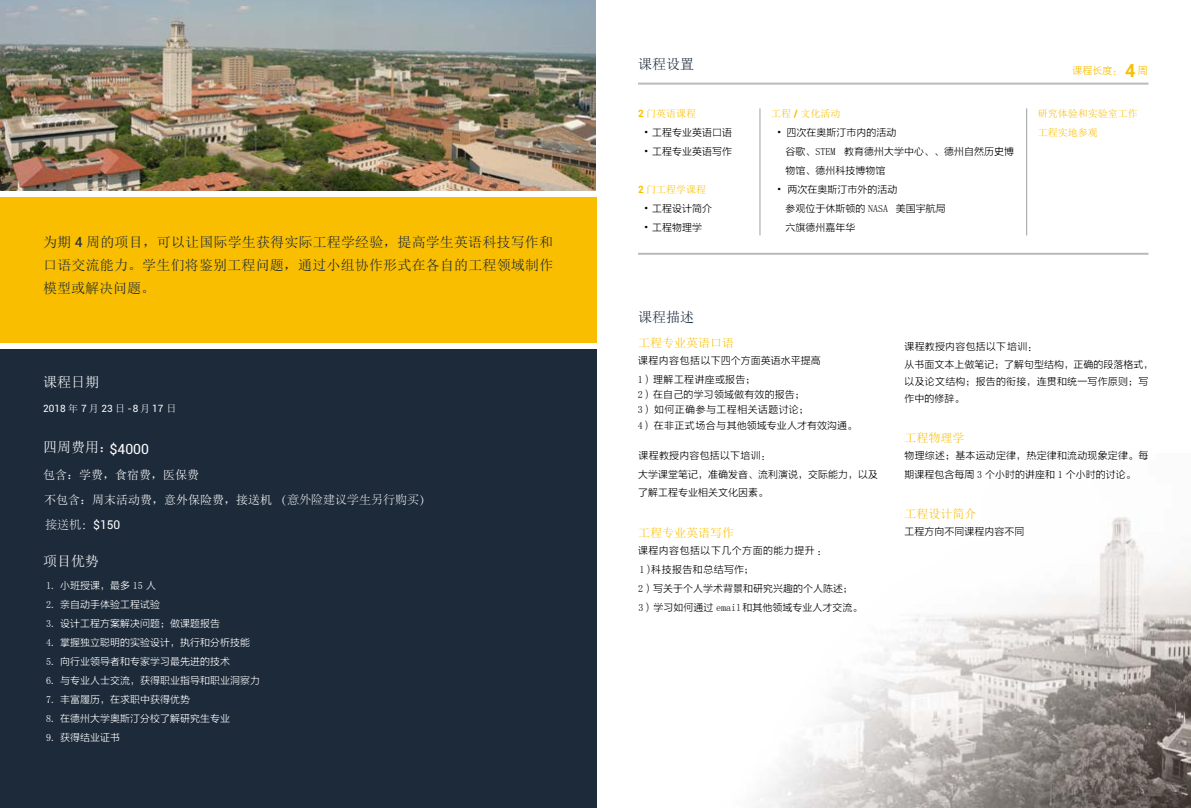
<style>
.page{position:relative;width:1191px;height:808px;background:#fff}
.page>*{position:absolute;margin:0;border:0;box-sizing:border-box;transform-origin:0 0}
.t1{font:14px/23px "FZLTH GB1 4";letter-spacing:.015em;color:#1c2a3a;text-align:justify}
.t2{font:14px "FZYDZHJW GB1 0";color:#fff}
.t3{font:14px "FZYDZHJW GB1 0";color:#1c2a3a}
.t4{font:14px "Roboto";color:#fff}
.t5{font:12px/25px "FZLTH GB1 4";color:#fff}
.t6{font:12px "FZYDZHJW GB1 0";color:#fabe00}
.t7{font:300 12px "Adobe Song Std";color:#fff}
.t8{font:10px/19px "FZLTXHK";color:#000}
.t9{font:10px "FZLTXHK";color:#fff}
.t10{font:10px/19px "FZYDZHJW GB1 0";color:#fabe00}
.t11{font:10px/17px "FZLTXHK";letter-spacing:.02em;color:#000}
.t12{font:10px "Roboto";color:#fff}
.t13{font:10px "FZLTXHK";color:#fabe00}
.s1{font-family:"Roboto"}
.s2{font-family:"FZLTH GB1 4"}
.s3{font-family:"Adobe Song Std";font-weight:300}
.s4{font-family:"Roboto";font-weight:400}
.s5{font-family:"Roboto";font-weight:300}
.s6{font-family:"Roboto";font-weight:700}
.s7{font-family:"Roboto";font-weight:700;font-size:18px}
</style>
<div class="page">
<img style="left:596px;top:454px;width:595px;height:354px">
<img style="left:0;top:0;width:595px;height:191px">
<div style="left:0;top:350px;width:596px;height:458px;background:#1c2a3a"></div>
<div style="left:0;top:197px;width:596px;height:145px;background:#fabe00"></div>
<hr style="left:638px;top:83px;width:510px;height:2px;background:#b9baba">
<hr style="left:638px;top:253px;width:510px;height:2px;background:#b9baba">
<hr style="left:760px;top:108px;width:1px;height:127px;background:#9fa0a0">
<hr style="left:1026px;top:108px;width:1px;height:127px;background:#9fa0a0">
<h1 class="t1" style="left:43px;top:231px;width:512px">为期 <span class="s1">4</span> 周的项目，可以让国际学生获得实际工程学经验，提高学生英语科技写作和口语交流能力。学生们将鉴别工程问题，通过小组协作形式在各自的工程领域制作模型或解决问题。</h1>
<h1 class="t2" style="left:43px;top:375px;width:57px">课程日期</h1>
<p class="t12" style="left:43px;top:401px;width:135px">2018 <span class="s2">年 月</span> 23 <span class="s2">日</span> - <span class="s2">月</span> 17 <span class="s2">日</span></p>
<p class="t12" style="left:81px;top:401px;width:7px">7</p>
<p class="t12" style="left:133px;top:401px;width:7px">8</p>
<h1 class="t2" style="left:43px;top:440px;width:71px">四周费用：</h1>
<h1 class="t4" style="left:109px;top:439px;width:41px">$4000</h1>
<p class="t5" style="left:43px;top:462px;width:390px">包含：学费，食宿费，医保费<br>不包含：周末活动费，意外保险费，接送机<span class="s3">（意外险建议学生另行购买）</span></p>
<p class="t7" style="left:45px;top:518px;width:77px">接送机：<span class="s4">$150</span></p>
<h1 class="t2" style="left:43px;top:554px;width:57px">项目优势</h1>
<p class="t9" style="left:46px;top:580px;width:112px"><span class="s5">1.</span> 小班授课，最多 <span class="s5">15</span> 人</p>
<p class="t9" style="left:46px;top:599px;width:116px"><span class="s5">2.</span> 亲自动手体验工程试验</p>
<p class="t9" style="left:46px;top:618px;width:176px"><span class="s5">3.</span> 设计工程方案解决问题；做课题报告</p>
<p class="t9" style="left:46px;top:637px;width:206px"><span class="s5">4.</span> 掌握独立聪明的实验设计，执行和分析技能</p>
<p class="t9" style="left:46px;top:656px;width:186px"><span class="s5">5.</span> 向行业领导者和专家学习最先进的技术</p>
<p class="t9" style="left:46px;top:675px;width:216px"><span class="s5">6.</span> 与专业人士交流，获得职业指导和职业洞察力</p>
<p class="t9" style="left:46px;top:694px;width:146px"><span class="s5">7.</span> 丰富履历，在求职中获得优势</p>
<p class="t9" style="left:46px;top:713px;width:186px"><span class="s5">8.</span> 在德州大学奥斯汀分校了解研究生专业</p>
<p class="t9" style="left:46px;top:732px;width:76px"><span class="s5">9.</span> 获得结业证书</p>
<h1 class="t3" style="left:638px;top:57px;width:57px">课程设置</h1>
<p class="t10" style="left:638px;top:104px;width:60px"><span class="s6">2</span> 门英语课程</p>
<p class="t8" style="left:643px;top:123px;width:90px"><span class="s5">•</span> 工程专业英语口语</p>
<p class="t8" style="left:643px;top:142px;width:90px"><span class="s5">•</span> 工程专业英语写作</p>
<p class="t10" style="left:638px;top:180px;width:70px"><span class="s6">2</span> 门工程学课程</p>
<p class="t8" style="left:643px;top:199px;width:70px"><span class="s5">•</span> 工程设计简介</p>
<p class="t8" style="left:643px;top:218px;width:60px"><span class="s5">•</span> 工程物理学</p>
<h1 class="t3" style="left:638px;top:310px;width:57px">课程描述</h1>
<p class="t10" style="left:771px;top:104px;width:71px">工程 <span class="s6">/</span> 文化活动</p>
<p class="t8" style="left:785px;top:123px;width:230px;text-indent:-8px"><span class="s5">•</span> 四次在奥斯汀市内的活动<br>谷歌、<span class="s5">STEM</span> 教育德州大学中心、、德州自然历史博物馆、德州科技博物馆</p>
<p class="t8" style="left:785px;top:180px;width:162px;text-indent:-8px"><span class="s5">•</span> 两次在奥斯汀市外的活动<br>参观位于休斯顿的 <span class="s5">NASA</span> 美国宇航局六旗德州嘉年华</p>
<p class="t13" style="left:1072px;top:65px;width:77px">课程长度： <span class="s7">4</span> 周</p>
<p class="t10" style="left:1037px;top:104px;width:101px">研究体验和实验室工作工程实地参观</p>
<p class="t6" style="left:638px;top:336px;width:97px">工程专业英语口语</p>
<p class="t8" style="left:638px;top:351px;width:184px">课程内容包括以下四个方面英语水平提高<br><span class="s5">1</span>）理解工程讲座或报告；</p>
<p class="t8" style="left:638px;top:388px;width:172px;line-height:14.5px"><span class="s5">2</span>）在自己的学习领域做有效的报告；<br><span class="s5">3</span>）如何正确参与工程相关话题讨论；</p>
<p class="t8" style="left:638px;top:416px;width:221px"><span class="s5">4</span>）在非正式场合与其他领域专业人才有效沟通。</p>
<p class="t8" style="left:638px;top:446px;width:241px">课程教授内容包括以下培训：<br>大学课堂笔记，准确发音、流利演说，交际能力，以及</p>
<p class="t8" style="left:638px;top:483px;width:131px">了解工程专业相关文化因素。</p>
<p class="t6" style="left:638px;top:526px;width:97px">工程专业英语写作</p>
<p class="t8" style="left:638px;top:541px;width:226px">课程内容包括以下几个方面的能力提升：<br><span class="s5">1</span>）科技报告和总结写作；<br><span class="s5">2</span>）写关于个人学术背景和研究兴趣的个人陈述；<br><span class="s5">3</span>）学习如何通过 <span class="s5">email</span>和其他领域专业人才交流。</p>
<p class="t8" style="left:904px;top:337px;width:250px;line-height:18.5px">课程教授内容包括以下培训：<br>从书面文本上做笔记；了解句型结构，正确的段落格式，</p>
<p class="t11" style="left:904px;top:373px;width:245px">以及论文结构；报告的衔接，连贯和统一写作原则；写作中的修辞。</p>
<p class="t6" style="left:904px;top:431px;width:61px">工程物理学</p>
<p class="t8" style="left:904px;top:446px;width:245px">物理综述；基本运动定律，热定律和流动现象定律。每期课程包含每周 <span class="s5">3</span> 个小时的讲座和 <span class="s5">1</span> 个小时的讨论。</p>
<p class="t6" style="left:904px;top:507px;width:73px">工程设计简介</p>
<p class="t8" style="left:904px;top:522px;width:121px">工程方向不同课程内容不同</p>
</div>
